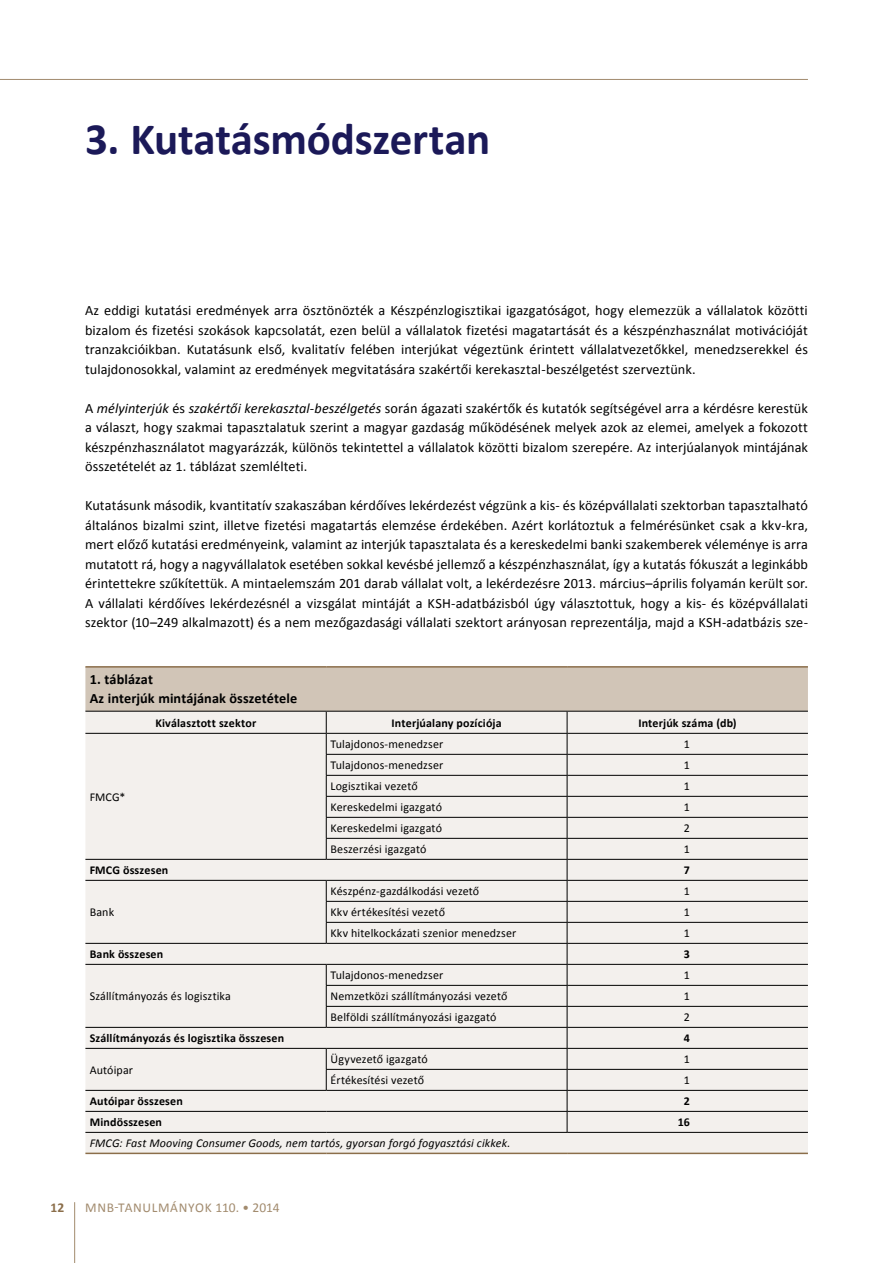
<style>
.page{position:relative;width:893px;height:1263px;background:#fff}
.page>*{position:absolute;margin:0;border:0;box-sizing:border-box;transform-origin:0 0}
.t1{font:700 45px "Calibri";letter-spacing:-.005em;color:#1b1958}
.t2{font:14.25px/19.5px "Calibri";letter-spacing:.005em;color:#000;text-align:justify}
.t3{font:700 14.25px/19.2px "Calibri";letter-spacing:.005em;color:#000}
.t4{font:13.5px "Calibri";letter-spacing:.04em;color:#a28b6e}
.t5{font:700 13.5px "Calibri";color:#8b6e4a}
.t6{font:12px "Calibri";letter-spacing:.01em;color:#000}
.t7{font:700 12px "Calibri";letter-spacing:.015em;color:#000}
.t8{font:italic 12px "Calibri";letter-spacing:.01em;color:#000}
.s1{font-style:italic}
</style>
<div class="page">
<hr style="left:74px;top:1202px;width:1px;height:61px;background:#a28b6e">
<hr style="left:0;top:79px;width:808px;height:1px;background:#a28b6e">
<div style="left:85px;top:1133px;width:723px;height:19px;background:#f3f0ed"></div>
<svg style="left:85px;top:668px;width:723px;height:464px;background:#e6e3df"></svg>
<hr style="left:85px;top:1132px;width:241px;height:1px;background:#000">
<hr style="left:326px;top:1132px;width:241px;height:1px;background:#000">
<hr style="left:567px;top:1132px;width:241px;height:1px;background:#000">
<hr style="left:85px;top:666px;width:241px;height:2px;background:#8b6e4a">
<hr style="left:326px;top:666px;width:241px;height:2px;background:#8b6e4a">
<hr style="left:567px;top:666px;width:241px;height:2px;background:#8b6e4a">
<hr style="left:85px;top:1152px;width:241px;height:2px;background:#8b6e4a">
<hr style="left:326px;top:1152px;width:241px;height:2px;background:#8b6e4a">
<hr style="left:567px;top:1152px;width:241px;height:2px;background:#8b6e4a">
<hr style="left:85px;top:711px;width:241px;height:1px;background:#000">
<hr style="left:326px;top:711px;width:241px;height:1px;background:#000">
<hr style="left:567px;top:711px;width:241px;height:1px;background:#000">
<h1 class="t1" style="left:85px;top:110px;width:407px">3. Kutatásmódszertan</h1>
<p class="t2" style="left:85px;top:301px;width:724px">Az eddigi kutatási eredmények arra ösztönözték a Készpénzlogisztikai igazgatóságot, hogy elemezzük a vállalatok közötti bizalom és fizetési szokások kapcsolatát, ezen belül a vállalatok fizetési magatartását és a készpénzhasználat motivációját tranzakcióikban. Kutatásunk első, kvalitatív felében interjúkat végeztünk érintett vállalatvezetőkkel, menedzserekkel és tulajdonosokkal, valamint az eredmények megvitatására szakértői kerekasztal-beszélgetést szerveztünk.</p>
<p class="t2" style="left:85px;top:398px;width:724px">A <span class="s1">mélyinterjúk</span> és <span class="s1">szakértői kerekasztal-beszélgetés</span> során ágazati szakértők és kutatók segítségével arra a kérdésre kerestük a választ, hogy szakmai tapasztalatuk szerint a magyar gazdaság működésének melyek azok az elemei, amelyek a fokozott készpénzhasználatot magyarázzák, különös tekintettel a vállalatok közötti bizalom szerepére. Az interjúalanyok mintájának összetételét az 1. táblázat szemlélteti.</p>
<p class="t2" style="left:85px;top:496px;width:724px">Kutatásunk második, kvantitatív szakaszában kérdőíves lekérdezést végzünk a kis- és középvállalati szektorban tapasztalható általános bizalmi szint, illetve fizetési magatartás elemzése érdekében. Azért korlátoztuk a felmérésünket csak a kkv-kra, mert előző kutatási eredményeink, valamint az interjúk tapasztalata és a kereskedelmi banki szakemberek véleménye is arra mutatott rá, hogy a nagyvállalatok esetében sokkal kevésbé jellemző a készpénzhasználat, így a kutatás fókuszát a leginkább érintettekre szűkítettük. A mintaelemszám 201 darab vállalat volt, a lekérdezésre 2013. március–április folyamán került sor.<br>A vállalati kérdőíves lekérdezésnél a vizsgálat mintáját a KSH-adatbázisból úgy választottuk, hogy a kis- és középvállalati szektor (10–249 alkalmazott) és a nem mezőgazdasági vállalati szektort arányosan reprezentálja, majd a KSH-adatbázis sze-</p>
<p class="t3" style="left:90px;top:669px;width:209px">1. táblázat<br>Az interjúk mintájának összetétele</p>
<p class="t7" style="left:155px;top:715px;width:102px">Kiválasztott szektor</p>
<p class="t7" style="left:392px;top:715px;width:112px">Interjúalany pozíciója</p>
<p class="t7" style="left:638px;top:715px;width:100px">Interjúk száma (db)</p>
<p class="t6" style="left:90px;top:789px;width:37px">FMCG*</p>
<p class="t6" style="left:330px;top:737px;width:114px">Tulajdonos-menedzser</p>
<p class="t6" style="left:684px;top:737px;width:8px">1</p>
<p class="t6" style="left:330px;top:758px;width:114px">Tulajdonos-menedzser</p>
<p class="t6" style="left:684px;top:758px;width:8px">1</p>
<p class="t6" style="left:330px;top:779px;width:89px">Logisztikai vezető</p>
<p class="t6" style="left:684px;top:779px;width:8px">1</p>
<p class="t6" style="left:330px;top:800px;width:113px">Kereskedelmi igazgató</p>
<p class="t6" style="left:684px;top:800px;width:8px">1</p>
<p class="t6" style="left:330px;top:821px;width:113px">Kereskedelmi igazgató</p>
<p class="t6" style="left:684px;top:821px;width:8px">2</p>
<p class="t6" style="left:331px;top:842px;width:97px">Beszerzési igazgató</p>
<p class="t6" style="left:684px;top:842px;width:8px">1</p>
<p class="t7" style="left:90px;top:863px;width:80px">FMCG összesen</p>
<p class="t7" style="left:684px;top:863px;width:8px">7</p>
<p class="t6" style="left:90px;top:905px;width:26px">Bank</p>
<p class="t6" style="left:330px;top:884px;width:150px">Készpénz-gazdálkodási vezető</p>
<p class="t6" style="left:684px;top:884px;width:8px">1</p>
<p class="t6" style="left:331px;top:905px;width:116px">Kkv értékesítési vezető</p>
<p class="t6" style="left:684px;top:905px;width:8px">1</p>
<p class="t6" style="left:331px;top:926px;width:187px">Kkv hitelkockázati szenior menedzser</p>
<p class="t6" style="left:684px;top:926px;width:8px">1</p>
<p class="t7" style="left:90px;top:947px;width:75px">Bank összesen</p>
<p class="t7" style="left:684px;top:947px;width:8px">3</p>
<p class="t6" style="left:90px;top:989px;width:143px">Szállítmányozás és logisztika</p>
<p class="t6" style="left:331px;top:968px;width:114px">Tulajdonos-menedzser</p>
<p class="t6" style="left:684px;top:968px;width:8px">1</p>
<p class="t6" style="left:331px;top:989px;width:179px">Nemzetközi szállítmányozási vezető</p>
<p class="t6" style="left:684px;top:989px;width:8px">1</p>
<p class="t6" style="left:331px;top:1010px;width:167px">Belföldi szállítmányozási igazgató</p>
<p class="t6" style="left:684px;top:1010px;width:8px">2</p>
<p class="t7" style="left:90px;top:1031px;width:196px">Szállítmányozás és logisztika összesen</p>
<p class="t7" style="left:684px;top:1031px;width:8px">4</p>
<p class="t6" style="left:90px;top:1062px;width:45px">Autóipar</p>
<p class="t6" style="left:331px;top:1052px;width:99px">Ügyvezető igazgató</p>
<p class="t6" style="left:684px;top:1052px;width:8px">1</p>
<p class="t6" style="left:331px;top:1073px;width:95px">Értékesítési vezető</p>
<p class="t6" style="left:684px;top:1073px;width:8px">1</p>
<p class="t7" style="left:90px;top:1094px;width:95px">Autóipar összesen</p>
<p class="t7" style="left:684px;top:1094px;width:8px">2</p>
<p class="t7" style="left:90px;top:1115px;width:74px">Mindösszesen</p>
<p class="t7" style="left:678px;top:1115px;width:14px">16</p>
<p class="t8" style="left:90px;top:1135px;width:422px">FMCG: Fast Mooving Consumer Goods, nem tartós, gyorsan forgó fogyasztási cikkek.</p>
<p class="t5" style="left:51px;top:1199px;width:15px">12</p>
<p class="t4" style="left:85px;top:1199px;width:196px">MNB-TANULMÁNYOK 110. • 2014</p>
</div>
